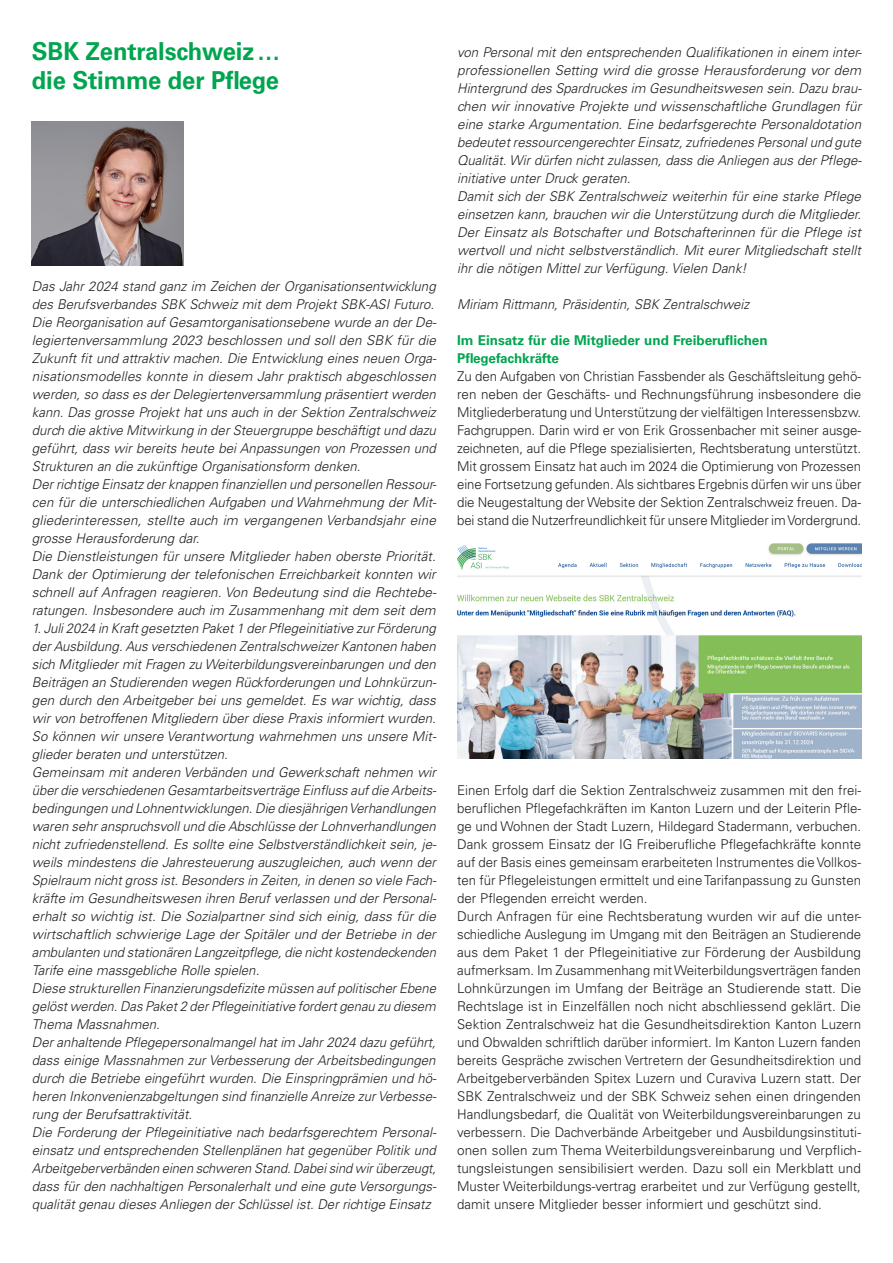
<style>
.page{position:relative;width:893px;height:1263px;background:#fff}
.page>*{position:absolute;margin:0;border:0;box-sizing:border-box;transform-origin:0 0}
.t1{font:700 24.75px/28.5px "Univers LT Std";letter-spacing:-.005em;color:#00a54f;scale:.96 1}
.t2{font:italic 300 13.5px/18px "Univers LT Std";color:#231f20}
.t3{font:300 13.5px/18px "Univers LT Std";color:#231f20;text-align:justify}
.t4{font:700 13.5px/18px "Univers LT Std";color:#00a54f}
</style>
<div class="page">
<img style="left:32px;top:122px;width:152px;height:144px">
<img style="left:457px;top:544px;width:404px;height:214px">
<h1 class="t1" style="left:32px;top:38px;width:261px">SBK Zentralschweiz… die Stimme der Pflege</h1>
<p class="t2" style="left:457px;top:43px;width:406px">von Personal mit den entsprechenden Qualifikationen in einem inter&shy;professionellen Setting wird die grosse Herausforderung vor dem Hintergrund des Spardruckes im Gesundheitswesen sein. Dazu brau&shy;chen wir innovative Projekte und wissenschaftliche Grundlagen für eine starke Argumentation. Eine bedarfsgerechte Personaldotation bedeutet ressourcengerechter Einsatz, zufriedenes Personal und gute Qualität. Wir dürfen nicht zulassen, dass die Anliegen aus der Pflege&shy;initiative unter Druck geraten.<br>Damit sich der SBK Zentralschweiz weiterhin für eine starke Pflege einsetzen kann, brauchen wir die Unterstützung durch die Mitglieder.<br>Der Einsatz als Botschafter und Botschafterinnen für die Pflege ist wertvoll und nicht selbstverständlich. Mit eurer Mitgliedschaft stellt ihr die nötigen Mittel zur Verfügung. Vielen Dank!</p>
<p class="t2" style="left:457px;top:295px;width:294px">Miriam Rittmann, Präsidentin, SBK Zentralschweiz</p>
<p class="t4" style="left:457px;top:331px;width:312px">Im Einsatz für die Mitglieder und Freiberuflichen<br>Pflegefachkräfte</p>
<p class="t3" style="left:457px;top:367px;width:406px">Zu den Aufgaben von Christian Fassbender als Geschäftsleitung gehö&shy;ren neben der Geschäfts- und Rechnungsführung insbesondere die Mitgliederberatung und Unterstützung der vielfältigen Interessensbzw.<br>Fachgruppen. Darin wird er von Erik Grossenbacher mit seiner ausge&shy;zeichneten, auf die Pflege spezialisierten, Rechtsberatung unterstützt.<br>Mit grossem Einsatz hat auch im 2024 die Optimierung von Prozessen eine Fortsetzung gefunden. Als sichtbares Ergebnis dürfen wir uns über die Neugestaltung der Website der Sektion Zentralschweiz freuen. Da&shy;bei stand die Nutzerfreundlichkeit für unsere Mitglieder im Vordergrund.</p>
<p class="t2" style="left:32px;top:277px;width:406px">Das Jahr 2024 stand ganz im Zeichen der Organisationsentwicklung des Berufsverbandes SBK Schweiz mit dem Projekt SBK-ASI Futuro.<br>Die Reorganisation auf Gesamtorganisationsebene wurde an der De&shy;legiertenversammlung 2023 beschlossen und soll den SBK für die Zukunft fit und attraktiv machen. Die Entwicklung eines neuen Orga&shy;nisationsmodelles konnte in diesem Jahr praktisch abgeschlossen werden, so dass es der Delegiertenversammlung präsentiert werden kann. Das grosse Projekt hat uns auch in der Sektion Zentralschweiz durch die aktive Mitwirkung in der Steuergruppe beschäftigt und dazu geführt, dass wir bereits heute bei Anpassungen von Prozessen und Strukturen an die zukünftige Organisationsform denken.<br>Der richtige Einsatz der knappen finanziellen und personellen Ressour&shy;cen für die unterschiedlichen Aufgaben und Wahrnehmung der Mit&shy;gliederinteressen, stellte auch im vergangenen Verbandsjahr eine grosse Herausforderung dar.<br>Die Dienstleistungen für unsere Mitglieder haben oberste Priorität.<br>Dank der Optimierung der telefonischen Erreichbarkeit konnten wir schnell auf Anfragen reagieren. Von Bedeutung sind die Rechtebe&shy;ratungen. Insbesondere auch im Zusammenhang mit dem seit dem</p>
<p class="t2" style="left:32px;top:619px;width:406px">1. Juli 2024 in Kraft gesetzten Paket 1 der Pflegeinitiative zur Förderung der Ausbildung. Aus verschiedenen Zentralschweizer Kantonen haben sich Mitglieder mit Fragen zu Weiterbildungsvereinbarungen und den Beiträgen an Studierenden wegen Rückforderungen und Lohnkürzun&shy;gen durch den Arbeitgeber bei uns gemeldet. Es war wichtig, dass wir von betroffenen Mitgliedern über diese Praxis informiert wurden.<br>So können wir unsere Verantwortung wahrnehmen uns unsere Mit&shy;glieder beraten und unterstützen.<br>Gemeinsam mit anderen Verbänden und Gewerkschaft nehmen wir über die verschiedenen Gesamtarbeitsverträge Einfluss auf die Arbeits&shy;bedingungen und Lohnentwicklungen. Die diesjährigen Verhandlungen waren sehr anspruchsvoll und die Abschlüsse der Lohnverhandlungen nicht zufriedenstellend. Es sollte eine Selbstverständlichkeit sein, je&shy;weils mindestens die Jahresteuerung auszugleichen, auch wenn der Spielraum nicht gross ist. Besonders in Zeiten, in denen so viele Fach&shy;kräfte im Gesundheitswesen ihren Beruf verlassen und der Personal&shy;erhalt so wichtig ist. Die Sozialpartner sind sich einig, dass für die wirtschaftlich schwierige Lage der Spitäler und der Betriebe in der ambulanten und stationären Langzeitpflege, die nicht kostendeckenden Tarife eine massgebliche Rolle spielen.<br>Diese strukturellen Finanzierungsdefizite müssen auf politischer Ebene gelöst werden. Das Paket 2 der Pflegeinitiative fordert genau zu diesem Thema Massnahmen.<br>Der anhaltende Pflegepersonalmangel hat im Jahr 2024 dazu geführt, dass einige Massnahmen zur Verbesserung der Arbeitsbedingungen durch die Betriebe eingeführt wurden. Die Einspringprämien und hö&shy;heren Inkonvenienzabgeltungen sind finanzielle Anreize zur Verbesse&shy;rung der Berufsattraktivität.<br>Die Forderung der Pflegeinitiative nach bedarfsgerechtem Personal&shy;einsatz und entsprechenden Stellenplänen hat gegenüber Politik und Arbeitgeberverbänden einen schweren Stand. Dabei sind wir überzeugt, dass für den nachhaltigen Personalerhalt und eine gute Versorgungs&shy;qualität genau dieses Anliegen der Schlüssel ist. Der richtige Einsatz</p>
<p class="t3" style="left:457px;top:781px;width:406px;text-align:left">Einen Erfolg darf die Sektion Zentralschweiz zusammen mit den frei&shy;beruflichen Pflegefachkräften im Kanton Luzern und der Leiterin Pfle&shy;ge und Wohnen der Stadt Luzern, Hildegard Stadermann, verbuchen.<br>Dank grossem Einsatz der IG Freiberufliche Pflegefachkräfte konnte auf der Basis eines gemeinsam erarbeiteten Instrumentes die Vollkos&shy;ten für Pflegeleistungen ermittelt und eine Tarifanpassung zu Gunsten der Pflegenden erreicht werden.<br>Durch Anfragen für eine Rechtsberatung wurden wir auf die unter&shy;schiedliche Auslegung im Umgang mit den Beiträgen an Studierende aus dem Paket 1 der Pflegeinitiative zur Förderung der Ausbildung aufmerksam. Im Zusammenhang mit Weiterbildungsverträgen fanden Lohnkürzungen im Umfang der Beiträge an Studierende statt. Die Rechtslage ist in Einzelfällen noch nicht abschliessend geklärt. Die Sektion Zentralschweiz hat die Gesundheitsdirektion Kanton Luzern und Obwalden schriftlich darüber informiert. Im Kanton Luzern fanden bereits Gespräche zwischen Vertretern der Gesundheitsdirektion und Arbeitgeberverbänden Spitex Luzern und Curaviva Luzern statt. Der SBK Zentralschweiz und der SBK Schweiz sehen einen dringenden Handlungsbedarf, die Qualität von Weiterbildungsvereinbarungen zu verbessern. Die Dachverbände Arbeitgeber und Ausbildungsinstituti&shy;onen sollen zum Thema Weiterbildungsvereinbarung und Verpflich&shy;tungsleistungen sensibilisiert werden. Dazu soll ein Merkblatt und Muster Weiterbildungs-vertrag erarbeitet und zur Verfügung gestellt, damit unsere Mitglieder besser informiert und geschützt sind.</p>
</div>
